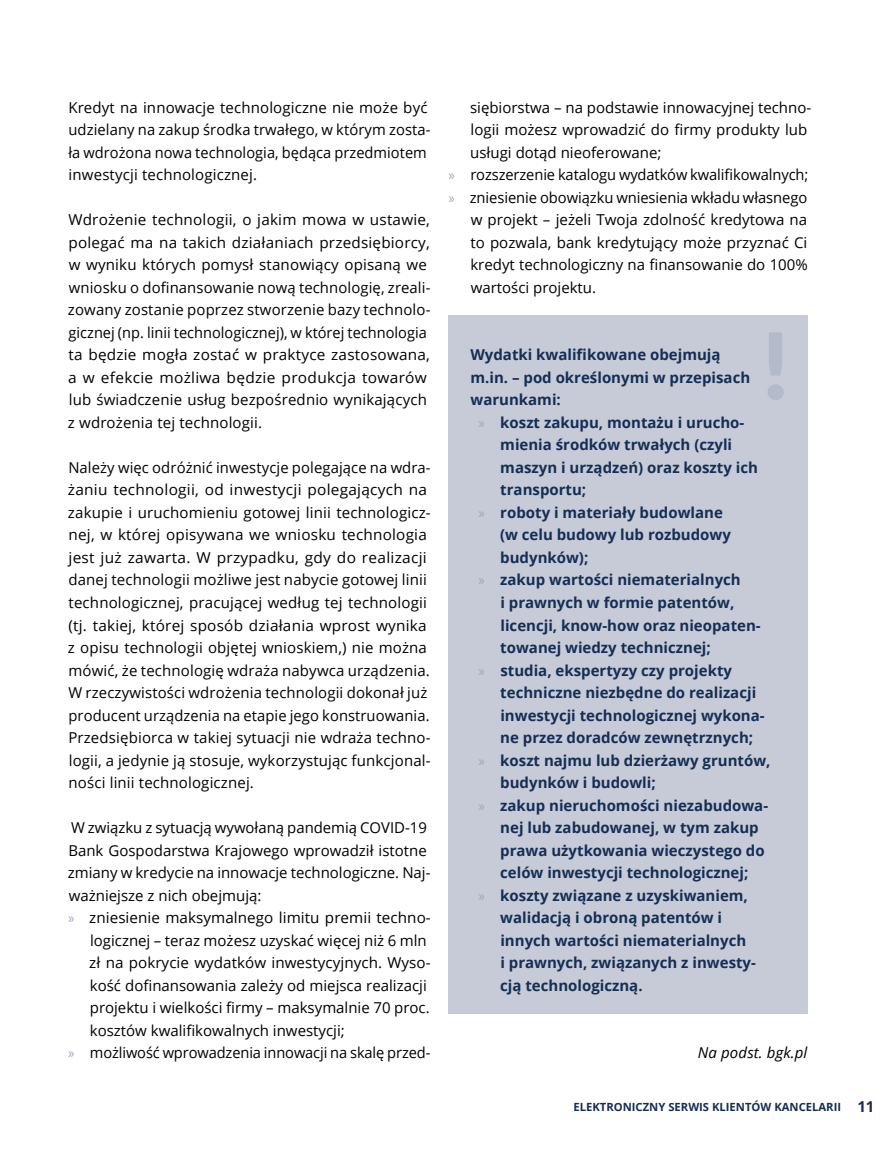
<style>
.page{position:relative;width:893px;height:1149px;background:#fff}
.page>*{position:absolute;margin:0;border:0;box-sizing:border-box;transform-origin:0 0}
.t1{font:15px/22.5px "Open Sans";letter-spacing:.005em;color:#000}
.t2{font:700 15px "Open Sans";color:#152e55}
.t3{font:italic 15px "Open Sans";letter-spacing:.01em;color:#000}
.t4{font:700 11.25px "Open Sans";color:#152e55}
.s1{font-family:"Myriad Pro";color:#9aa6ba}
.s2{font-family:"Myriad Pro";font-weight:400;color:#9aa6ba}
.s3{font-size:15px}
</style>
<div class="page">
<div style="left:449px;top:315px;width:359px;height:698px;background:#c6cbd7"></div>
<svg style="left:768px;top:332px;width:16px;height:68px"></svg>
<p class="t1" style="left:68px;top:95px;width:364px">Kredyt na innowacje technologiczne nie może być udzielany na zakup środka trwałego, w którym zosta&shy;ła wdrożona nowa technologia, będąca przedmiotem inwestycji technologicznej.</p>
<p class="t1" style="left:68px;top:208px;width:364px">Wdrożenie technologii, o jakim mowa w ustawie, polegać ma na takich działaniach przedsiębiorcy, w wyniku których pomysł stanowiący opisaną we wniosku o dofinansowanie nową technologię, zreali&shy;zowany zostanie poprzez stworzenie bazy technolo&shy;gicznej (np. linii technologicznej), w której technologia ta będzie mogła zostać w praktyce zastosowana, a w efekcie możliwa będzie produkcja towarów lub świadczenie usług bezpośrednio wynikających z wdrożenia tej technologii.</p>
<p class="t1" style="left:68px;top:455px;width:364px">Należy więc odróżnić inwestycje polegające na wdra&shy;żaniu technologii, od inwestycji polegających na zakupie i uruchomieniu gotowej linii technologicz&shy;nej, w której opisywana we wniosku technologia jest już zawarta. W przypadku, gdy do realizacji danej technologii możliwe jest nabycie gotowej linii technologicznej, pracującej według tej technologii (tj. takiej, której sposób działania wprost wynika z opisu technologii objętej wnioskiem,) nie można mówić, że technologię wdraża nabywca urządzenia.<br>W rzeczywistości wdrożenia technologii dokonał już producent urządzenia na etapie jego konstruowania.<br>Przedsiębiorca w takiej sytuacji nie wdraża techno&shy;logii, a jedynie ją stosuje, wykorzystując funkcjonal&shy;ności linii technologicznej.</p>
<p class="t1" style="left:71px;top:815px;width:357px">W związku z sytuacją wywołaną pandemią COVID-19</p>
<p class="t1" style="left:68px;top:838px;width:360px">Bank Gospodarstwa Krajowego wprowadził istotne</p>
<p class="t1" style="left:68px;top:860px;width:364px">zmiany w kredycie na innowacje technologiczne. Naj-</p>
<p class="t1" style="left:69px;top:883px;width:194px">ważniejsze z nich obejmują:</p>
<p class="t1" style="left:68px;top:905px;width:364px"><span class="s1">»</span> zniesienie maksymalnego limitu premii techno-</p>
<p class="t1" style="left:90px;top:928px;width:338px">logicznej – teraz możesz uzyskać więcej niż 6 mln</p>
<p class="t1" style="left:89px;top:950px;width:343px">zł na pokrycie wydatków inwestycyjnych. Wyso-</p>
<p class="t1" style="left:90px;top:973px;width:338px">kość dofinansowania zależy od miejsca realizacji</p>
<p class="t1" style="left:90px;top:995px;width:341px">projektu i wielkości firmy – maksymalnie 70 proc.</p>
<p class="t1" style="left:90px;top:1018px;width:256px">kosztów kwalifikowalnych inwestycji;</p>
<p class="t1" style="left:68px;top:1040px;width:364px"><span class="s1">»</span> możliwość wprowadzenia innowacji na skalę przed-</p>
<p class="t1" style="left:470px;top:95px;width:343px">siębiorstwa – na podstawie innowacyjnej techno-</p>
<p class="t1" style="left:471px;top:118px;width:338px">logii możesz wprowadzić do firmy produkty lub</p>
<p class="t1" style="left:470px;top:140px;width:193px">usługi dotąd nieoferowane;</p>
<p class="t1" style="left:449px;top:163px;width:361px"><span class="s1">»</span> rozszerzenie katalogu wydatków kwalifikowalnych;</p>
<p class="t1" style="left:449px;top:185px;width:360px"><span class="s1">»</span> zniesienie obowiązku wniesienia wkładu własnego</p>
<p class="t1" style="left:471px;top:208px;width:338px">w projekt – jeżeli Twoja zdolność kredytowa na</p>
<p class="t1" style="left:470px;top:230px;width:338px">to pozwala, bank kredytujący może przyznać Ci</p>
<p class="t1" style="left:470px;top:253px;width:339px">kredyt technologiczny na finansowanie do 100%</p>
<p class="t1" style="left:471px;top:275px;width:127px">wartości projektu.</p>
<p class="t2" style="left:470px;top:344px;width:252px">Wydatki kwalifikowane obejmują</p>
<p class="t2" style="left:470px;top:366px;width:281px">m.in. – pod określonymi w przepisach</p>
<p class="t2" style="left:470px;top:389px;width:92px">warunkami:</p>
<p class="t2" style="left:478px;top:411px;width:268px"><span class="s2">»</span> koszt zakupu, montażu i urucho-</p>
<p class="t2" style="left:500px;top:434px;width:233px">mienia środków trwałych (czyli</p>
<p class="t2" style="left:500px;top:456px;width:259px">maszyn i urządzeń) oraz koszty ich</p>
<p class="t2" style="left:500px;top:479px;width:87px">transportu;</p>
<p class="t2" style="left:478px;top:501px;width:246px"><span class="s2">»</span> roboty i materiały budowlane</p>
<p class="t2" style="left:500px;top:524px;width:232px">(w celu budowy lub rozbudowy</p>
<p class="t2" style="left:500px;top:546px;width:90px">budynków);</p>
<p class="t2" style="left:478px;top:569px;width:264px"><span class="s2">»</span> zakup wartości niematerialnych</p>
<p class="t2" style="left:500px;top:591px;width:236px">i prawnych w formie patentów,</p>
<p class="t2" style="left:500px;top:614px;width:262px">licencji, know-how oraz nieopaten-</p>
<p class="t2" style="left:500px;top:636px;width:212px">towanej wiedzy technicznej;</p>
<p class="t2" style="left:478px;top:659px;width:255px"><span class="s2">»</span> studia, ekspertyzy czy projekty</p>
<p class="t2" style="left:500px;top:681px;width:257px">techniczne niezbędne do realizacji</p>
<p class="t2" style="left:500px;top:704px;width:266px">inwestycji technologicznej wykona-</p>
<p class="t2" style="left:500px;top:726px;width:254px">ne przez doradców zewnętrznych;</p>
<p class="t2" style="left:478px;top:749px;width:294px"><span class="s2">»</span> koszt najmu lub dzierżawy gruntów,</p>
<p class="t2" style="left:500px;top:771px;width:157px">budynków i budowli;</p>
<p class="t2" style="left:478px;top:794px;width:291px"><span class="s2">»</span> zakup nieruchomości niezabudowa-</p>
<p class="t2" style="left:500px;top:816px;width:260px">nej lub zabudowanej, w tym zakup</p>
<p class="t2" style="left:500px;top:839px;width:266px">prawa użytkowania wieczystego do</p>
<p class="t2" style="left:500px;top:861px;width:250px">celów inwestycji technologicznej;</p>
<p class="t2" style="left:478px;top:884px;width:271px"><span class="s2">»</span> koszty związane z uzyskiwaniem,</p>
<p class="t2" style="left:500px;top:906px;width:223px">walidacją i obroną patentów i</p>
<p class="t2" style="left:500px;top:929px;width:247px">innych wartości niematerialnych</p>
<p class="t2" style="left:500px;top:951px;width:257px">i prawnych, związanych z inwesty-</p>
<p class="t2" style="left:500px;top:974px;width:144px">cją technologiczną.</p>
<p class="t3" style="left:698px;top:1042px;width:111px">Na podst. bgk.pl</p>
<p class="t4" style="left:573px;top:1099px;width:303px">ELEKTRONICZNY SERWIS KLIENTÓW KANCELARII <span class="s3">11</span></p>
</div>
